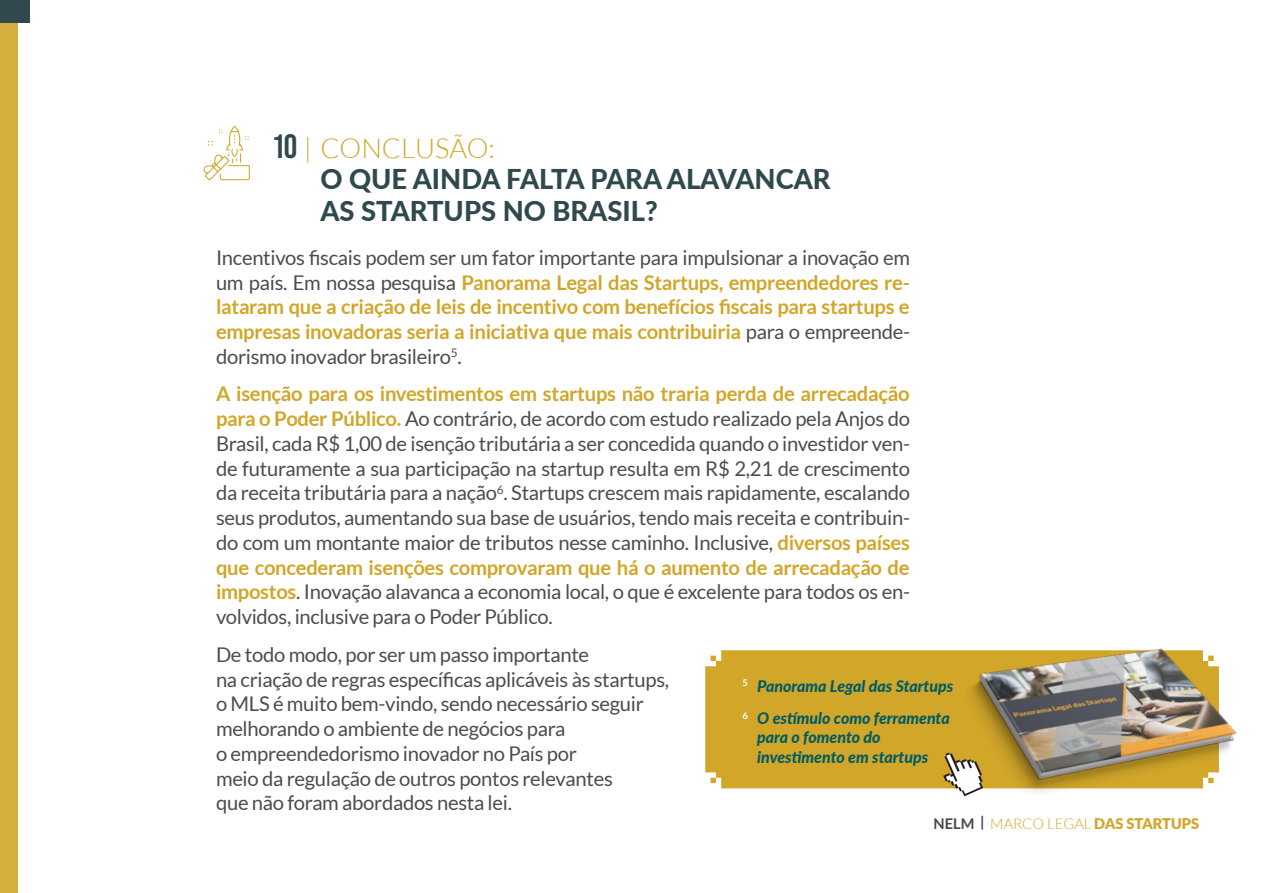
<style>
.page{position:relative;width:1263px;height:893px;background:#fff}
.page>*{position:absolute;margin:0;border:0;box-sizing:border-box;transform-origin:0 0}
.t1{font:800 27.3px/31.5px "Lato";color:#2f494d}
.texto_corrido{font:20.25px/24.8px "Lato";letter-spacing:-.015em;color:#4b4c4d;text-align:justify}
.texto_corrido-2{font:700 20.25px/24.8px "Lato";letter-spacing:-.015em;color:#d1a629;text-align:justify}
.t2{font:italic 800 16.05px/19.5px "Lato";color:#005c65}
.t3{font:900 14.7px "Lato";color:#d1a629}
.s1{font-family:"Bebas Neue Pro";font-weight:700;font-size:33.75px}
.s2{font-weight:300;color:#d1a629}
.s3{font-weight:400;color:#4b4c4d}
.s4{font-weight:700;color:#d1a629}
.s5{font-weight:700;color:#46464f}
.s6{font-weight:300}
</style>
<div class="page">
<div style="left:0;top:0;width:18px;height:893px;background:#d5af3e"></div>
<div style="left:0;top:0;width:30px;height:22px;background:#2f494d"></div>
<svg style="left:203px;top:126px;width:47px;height:55px"></svg>
<div style="left:705px;top:650px;width:241px;height:138px;background:#d1a629"></div>
<img style="left:946px;top:648px;width:291px;height:149px">
<svg style="left:943px;top:752px;width:40px;height:44px"></svg>
<p class="t1" style="left:320px;top:131px;width:512px;text-indent:-46px"><span class="s1">10</span> <span class="s2">| CONCLUSÃO:<br></span>O QUE AINDA FALTA PARA ALAVANCAR<br>AS STARTUPS NO BRASIL?</p>
<p class="texto_corrido-2" style="left:216px;top:245px;width:695px"><span class="s3">Incentivos fiscais podem ser um fator importante para impulsionar a inovação em um país. Em nossa pesquisa</span> Panorama Legal das Startups, empreendedores re&shy;lataram que a criação de leis de incentivo com benefícios fiscais para startups e empresas inovadoras seria a iniciativa que mais contribuiria <span class="s3">para o empreende&shy;dorismo inovador brasileiro</span><sup>5</sup><span class="s3">.</span></p>
<p class="texto_corrido" style="left:216px;top:382px;width:695px"><span class="s4">A isenção para os investimentos em startups não traria perda de arrecadação para o Poder Público.</span> Ao contrário, de acordo com estudo realizado pela Anjos do Brasil, cada R$ 1,00 de isenção tributária a ser concedida quando o investidor ven&shy;de futuramente a sua participação na startup resulta em R$ 2,21 de crescimento da receita tributária para a nação<sup>6</sup>. Startups crescem mais rapidamente, escalando seus produtos, aumentando sua base de usuários, tendo mais receita e contribuin&shy;do com um montante maior de tributos nesse caminho. Inclusive, <span class="s4">diversos países que concederam isenções comprovaram que há o aumento de arrecadação de impostos</span>. Inovação alavanca a economia local, o que é excelente para todos os en&shy;volvidos, inclusive para o Poder Público.</p>
<p class="texto_corrido" style="left:216px;top:642px;width:455px;text-align:left">De todo modo, por ser um passo importante<br>na criação de regras específicas aplicáveis às startups, o MLS é muito bem-vindo, sendo necessário seguir melhorando o ambiente de negócios para<br>o empreendedorismo inovador no País por<br>meio da regulação de outros pontos relevantes<br>que não foram abordados nesta lei.</p>
<p class="t2" style="left:742px;top:675px;width:212px"><sup>5</sup> Panorama Legal das Startups</p>
<p class="t2" style="left:757px;top:708px;width:194px;text-indent:-15px"><sup>6</sup> O estímulo como ferramenta para o fomento do investimento em startups</p>
<p class="t3" style="left:933px;top:815px;width:267px"><span class="s5">NELM </span><sup>|</sup> <span class="s6">MARCO LEGAL</span> DAS STARTUPS</p>
</div>
